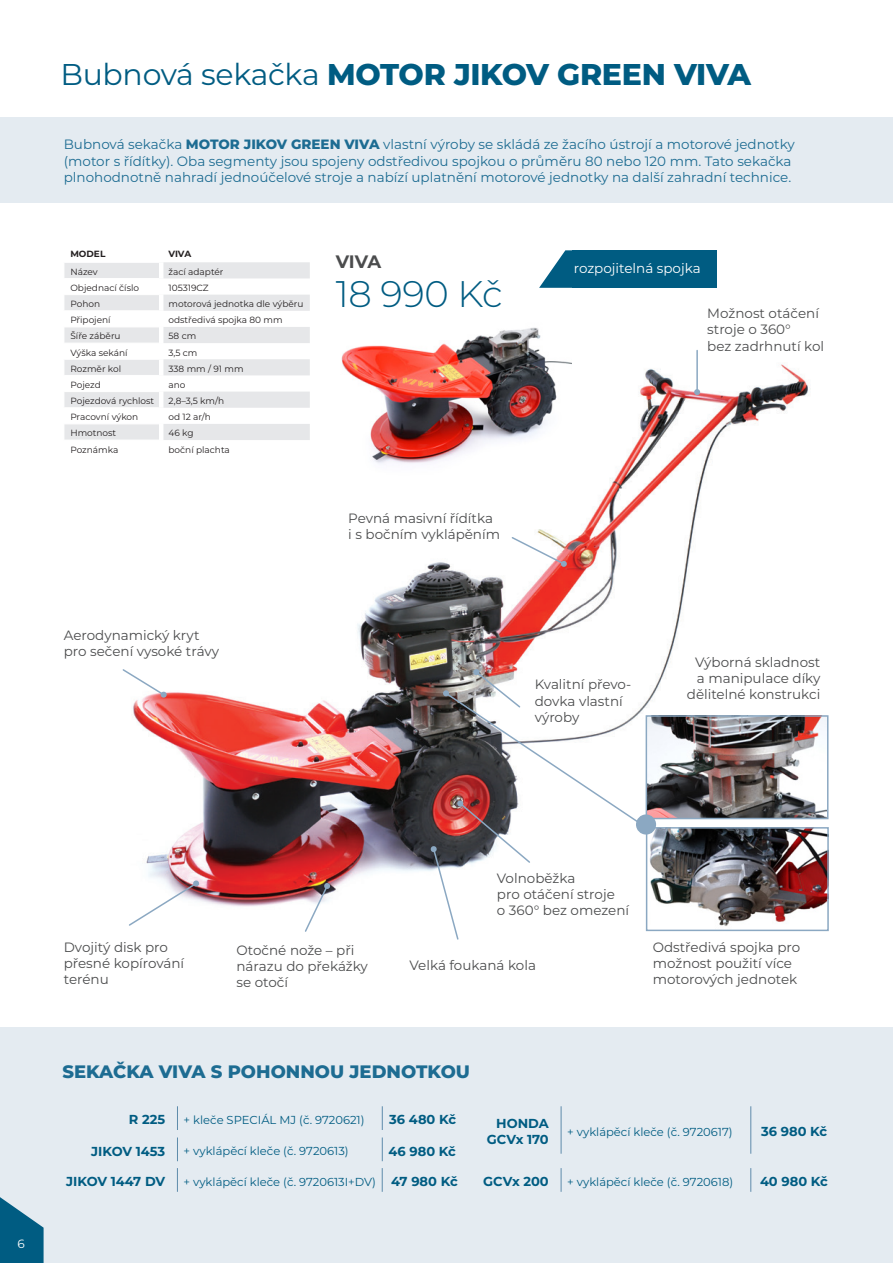
<style>
.page{position:relative;width:893px;height:1263px;background:#fff}
.page>*{position:absolute;margin:0;border:0;box-sizing:border-box;transform-origin:0 0}
.t1{font:300 37.05px "Montserrat";letter-spacing:-.01em;color:#005c82}
.t2{font:800 30px "Montserrat";letter-spacing:-.01em;color:#005c82}
.t3{font:800 18px "Montserrat";color:#1d6c92}
.t4{font:700 18px "Montserrat";color:#4b4c4d}
.t5{font:13.5px/16.2px "Montserrat";color:#4b4c4d}
.t6{font:13.5px/16.2px "Montserrat";color:#1d6c92}
.t7{font:13.5px "Montserrat";color:#fff}
.t8{font:700 13.05px "Montserrat";color:#005c82}
.t9{font:12px "Montserrat";color:#fff}
.t10{font:11.55px "Montserrat";color:#005c82}
.t11{font:9px "Montserrat";color:#231f20}
.t12{font:700 9px "Montserrat";color:#231f20}
.s1{font-weight:400}
.s2{font-weight:800}
</style>
<div class="page">
<div style="left:0;top:1027px;width:893px;height:236px;background:#e4ebf1"></div>
<img style="left:133px;top:364px;width:696px;height:568px">
<img style="left:331px;top:327px;width:241px;height:149px">
<img style="left:649px;top:718px;width:176px;height:98px">
<div style="left:646px;top:715px;width:182px;height:104px;border:2px solid #8ba8c2"></div>
<img style="left:649px;top:830px;width:177px;height:98px">
<div style="left:646px;top:827px;width:183px;height:104px;border:2px solid #8ba8c2"></div>
<hr style="left:561px;top:1106px;width:1px;height:48px;background:#5e8bab">
<hr style="left:750px;top:1106px;width:1px;height:48px;background:#5e8bab">
<svg style="left:561px;top:1168px;width:1px;height:24px"></svg>
<svg style="left:750px;top:1168px;width:1px;height:24px"></svg>
<svg style="left:177px;top:1137px;width:1px;height:24px"></svg>
<svg style="left:382px;top:1137px;width:1px;height:24px"></svg>
<hr style="left:64px;top:456px;width:99px;height:1px;background:#fff">
<svg style="left:64px;top:262px;width:246px;height:194px"></svg>
<hr style="left:159px;top:262px;width:4px;height:16px;background:#fff">
<hr style="left:159px;top:278px;width:4px;height:17px;background:#fff">
<hr style="left:159px;top:295px;width:4px;height:16px;background:#fff">
<hr style="left:159px;top:311px;width:4px;height:16px;background:#fff">
<hr style="left:159px;top:327px;width:4px;height:16px;background:#fff">
<hr style="left:159px;top:343px;width:4px;height:16px;background:#fff">
<hr style="left:159px;top:359px;width:4px;height:16px;background:#fff">
<hr style="left:159px;top:375px;width:4px;height:17px;background:#fff">
<hr style="left:159px;top:392px;width:4px;height:16px;background:#fff">
<hr style="left:159px;top:408px;width:4px;height:16px;background:#fff">
<hr style="left:159px;top:424px;width:4px;height:16px;background:#fff">
<hr style="left:159px;top:440px;width:4px;height:16px;background:#fff">
<div style="left:636px;top:814px;width:20px;height:20px;background:#8ba8c2;border-radius:50%"></div>
<svg style="left:539px;top:250px;width:34px;height:38px"></svg>
<div style="left:573px;top:250px;width:144px;height:38px;background:#005c82"></div>
<svg style="left:304px;top:882px;width:27px;height:50px"></svg>
<svg style="left:129px;top:880px;width:71px;height:47px"></svg>
<svg style="left:122px;top:668px;width:45px;height:30px"></svg>
<svg style="left:510px;top:536px;width:57px;height:31px"></svg>
<hr style="left:696px;top:350px;width:2px;height:42px;background:#8ba8c2">
<svg style="left:694px;top:389px;width:6px;height:6px"></svg>
<svg style="left:430px;top:669px;width:218px;height:271px"></svg>
<svg style="left:177px;top:1106px;width:1px;height:24px"></svg>
<svg style="left:382px;top:1106px;width:1px;height:24px"></svg>
<svg style="left:177px;top:1168px;width:1px;height:24px"></svg>
<svg style="left:382px;top:1168px;width:1px;height:24px"></svg>
<svg style="left:0;top:1197px;width:44px;height:66px"></svg>
<div style="left:0;top:118px;width:893px;height:85px;background:#e4ebf1"></div>
<p class="t2" style="left:60px;top:52px;width:692px"><span class="s1">Bubnová sekačka</span> MOTOR JIKOV GREEN VIVA</p>
<p class="t6" style="left:64px;top:136px;width:733px">Bubnová sekačka <span class="s2">MOTOR JIKOV GREEN VIVA</span> vlastní výroby se skládá ze žacího ústrojí a motorové jednotky (motor s řídítky). Oba segmenty jsou spojeny odstředivou spojkou o průměru 80 nebo 120 mm. Tato sekačka plnohodnotně nahradí jednoúčelové stroje a nabízí uplatnění motorové jednotky na další zahradní technice.</p>
<p class="t12" style="left:70px;top:247px;width:37px">MODEL</p>
<p class="t12" style="left:169px;top:247px;width:24px">VIVA</p>
<p class="t11" style="left:70px;top:265px;width:29px">Název</p>
<p class="t11" style="left:169px;top:265px;width:57px">žací adaptér</p>
<p class="t11" style="left:70px;top:281px;width:70px">Objednací číslo</p>
<p class="t11" style="left:169px;top:281px;width:42px">105319CZ</p>
<p class="t11" style="left:70px;top:298px;width:31px">Pohon</p>
<p class="t11" style="left:169px;top:298px;width:137px">motorová jednotka dle výběru</p>
<p class="t11" style="left:70px;top:314px;width:42px">Připojení</p>
<p class="t11" style="left:169px;top:314px;width:116px">odstředivá spojka 80 mm</p>
<p class="t11" style="left:70px;top:330px;width:52px">Šíře záběru</p>
<p class="t11" style="left:169px;top:330px;width:29px">58 cm</p>
<p class="t11" style="left:70px;top:346px;width:59px">Výška sekání</p>
<p class="t11" style="left:169px;top:346px;width:30px">3,5 cm</p>
<p class="t11" style="left:70px;top:362px;width:52px">Rozměr kol</p>
<p class="t11" style="left:169px;top:362px;width:77px">338 mm / 91 mm</p>
<p class="t11" style="left:70px;top:378px;width:32px">Pojezd</p>
<p class="t11" style="left:169px;top:378px;width:19px">ano</p>
<p class="t11" style="left:70px;top:395px;width:85px">Pojezdová rychlost</p>
<p class="t11" style="left:169px;top:395px;width:57px">2,8–3,5 km/h</p>
<p class="t11" style="left:70px;top:411px;width:69px">Pracovní výkon</p>
<p class="t11" style="left:169px;top:411px;width:44px">od 12 ar/h</p>
<p class="t11" style="left:70px;top:427px;width:47px">Hmotnost</p>
<p class="t11" style="left:169px;top:427px;width:27px">46 kg</p>
<p class="t11" style="left:70px;top:443px;width:49px">Poznámka</p>
<p class="t11" style="left:169px;top:443px;width:63px">boční plachta</p>
<p class="t4" style="left:336px;top:248px;width:47px">VIVA</p>
<p class="t1" style="left:336px;top:269px;width:168px">18 990 Kč</p>
<p class="t5" style="left:348px;top:510px;width:146px">Pevná masivní řídítka</p>
<p class="t5" style="left:348px;top:526px;width:153px">i s bočním vyklápěním</p>
<p class="t7" style="left:574px;top:259px;width:128px">rozpojitelná spojka</p>
<p class="t5" style="left:707px;top:305px;width:118px">Možnost otáčení stroje o 360°<br>bez zadrhnutí kol</p>
<p class="t5" style="left:64px;top:626px;width:137px">Aerodynamický kryt</p>
<p class="t5" style="left:64px;top:642px;width:157px">pro sečení vysoké trávy</p>
<p class="t5" style="left:535px;top:676px;width:98px">Kvalitní převo&shy;dovka vlastní výroby</p>
<p class="t5" style="left:687px;top:653px;width:135px;text-align:right">Výborná skladnost a manipulace díky dělitelné konstrukci</p>
<p class="t9" style="left:18px;top:1235px;width:9px">6</p>
<p class="t5" style="left:64px;top:939px;width:122px">Dvojitý disk pro přesné kopírování terénu</p>
<p class="t5" style="left:236px;top:941px;width:133px">Otočné nože – při nárazu do překážky se otočí</p>
<p class="t5" style="left:497px;top:869px;width:80px">Volnoběžka</p>
<p class="t5" style="left:497px;top:885px;width:119px">pro otáčení stroje</p>
<p class="t5" style="left:497px;top:902px;width:134px">o 360° bez omezení</p>
<p class="t5" style="left:410px;top:956px;width:128px">Velká foukaná kola</p>
<p class="t5" style="left:653px;top:939px;width:149px">Odstředivá spojka pro možnost použití více motorových jednotek</p>
<p class="t3" style="left:63px;top:1058px;width:409px">SEKAČKA VIVA S POHONNOU JEDNOTKOU</p>
<p class="t8" style="left:129px;top:1110px;width:38px">R 225</p>
<p class="t10" style="left:184px;top:1112px;width:182px">+ kleče SPECIÁL MJ (č. 9720621)</p>
<p class="t8" style="left:389px;top:1110px;width:68px">36 480 Kč</p>
<p class="t8" style="left:91px;top:1141px;width:76px">JIKOV 1453</p>
<p class="t10" style="left:184px;top:1143px;width:167px">+ vyklápěcí kleče (č. 9720613)</p>
<p class="t8" style="left:389px;top:1141px;width:69px">46 980 Kč</p>
<p class="t8" style="left:66px;top:1172px;width:100px">JIKOV 1447 DV</p>
<p class="t10" style="left:184px;top:1173px;width:194px">+ vyklápěcí kleče (č. 9720613I+DV)</p>
<p class="t8" style="left:391px;top:1172px;width:68px">47 980 Kč</p>
<p class="t8" style="left:496px;top:1114px;width:54px">HONDA</p>
<p class="t8" style="left:487px;top:1130px;width:63px">GCVx 170</p>
<p class="t10" style="left:567px;top:1123px;width:167px">+ vyklápěcí kleče (č. 9720617)</p>
<p class="t8" style="left:761px;top:1122px;width:68px">36 980 Kč</p>
<p class="t8" style="left:483px;top:1172px;width:67px">GCVx 200</p>
<p class="t10" style="left:567px;top:1173px;width:167px">+ vyklápěcí kleče (č. 9720618)</p>
<p class="t8" style="left:760px;top:1172px;width:69px">40 980 Kč</p>
</div>
